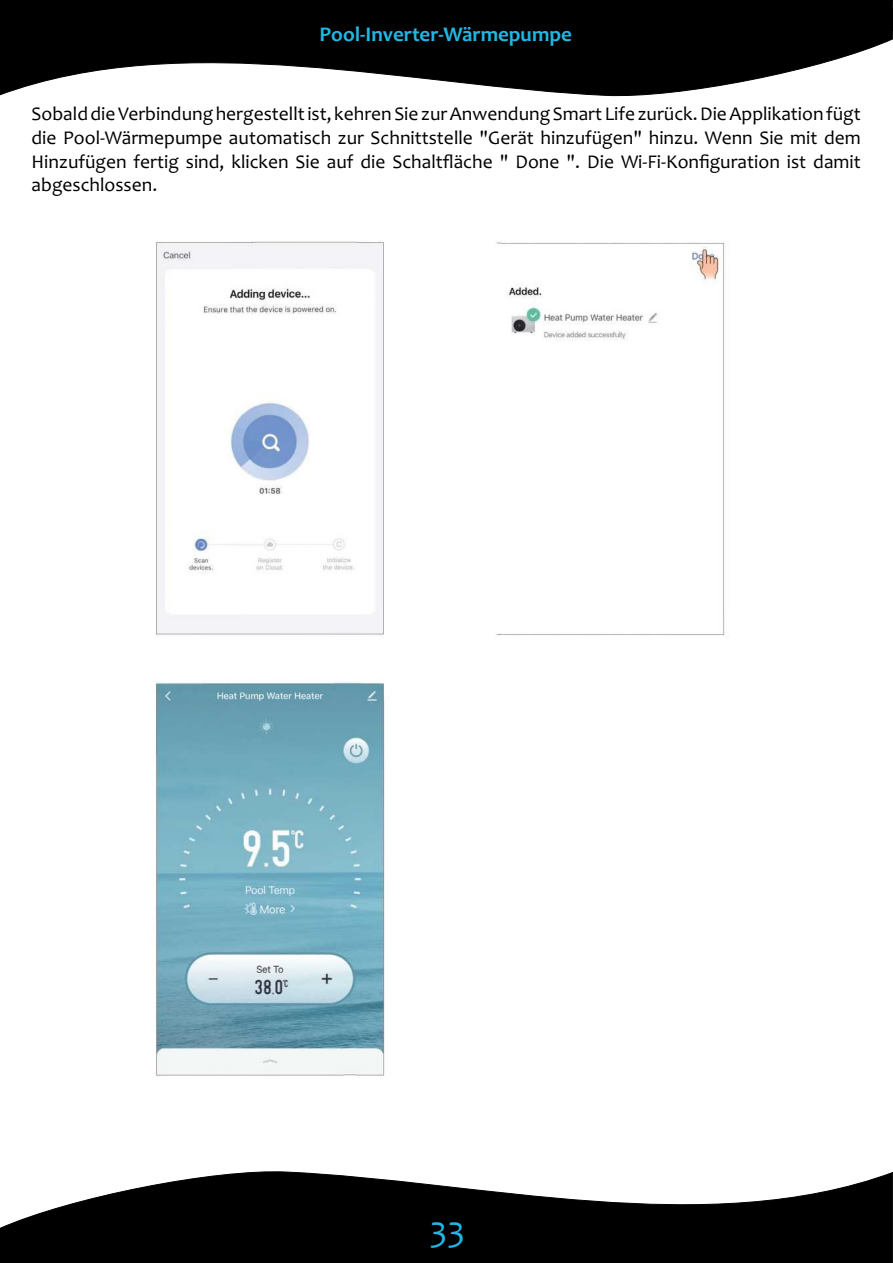
<style>
.page{position:relative;width:893px;height:1263px;background:#fff}
.page>*{position:absolute;margin:0;border:0;box-sizing:border-box;transform-origin:0 0}
.t1{font:36px "Candara";color:#22b6e3}
.t2{font:700 21px "Candara";color:#22b6e3}
.t3{font:19.5px/23.9px "Candara";color:#000;text-align:justify}
</style>
<div class="page">
<svg style="left:0;top:1171px;width:893px;height:92px;fill:#000"></svg>
<svg style="left:0;top:0;width:893px;height:97px;fill:#000"></svg>
<img style="left:155px;top:241px;width:570px;height:835px">
<p class="t2" style="left:320px;top:26px;width:254px">Pool-Inverter-Wärmepumpe</p>
<p class="t3" style="left:32px;top:104px;width:831px">Sobald die Verbindung hergestellt ist, kehren Sie zur Anwendung Smart Life zurück. Die Applikation fügt die Pool-Wärmepumpe automatisch zur Schnittstelle "Gerät hinzufügen" hinzu. Wenn Sie mit dem Hinzufügen fertig sind, klicken Sie auf die Schaltfläche " Done ". Die Wi-Fi-Konfiguration ist damit abgeschlossen.</p>
<h1 class="t1" style="left:430px;top:1214px;width:36px">33</h1>
</div>
